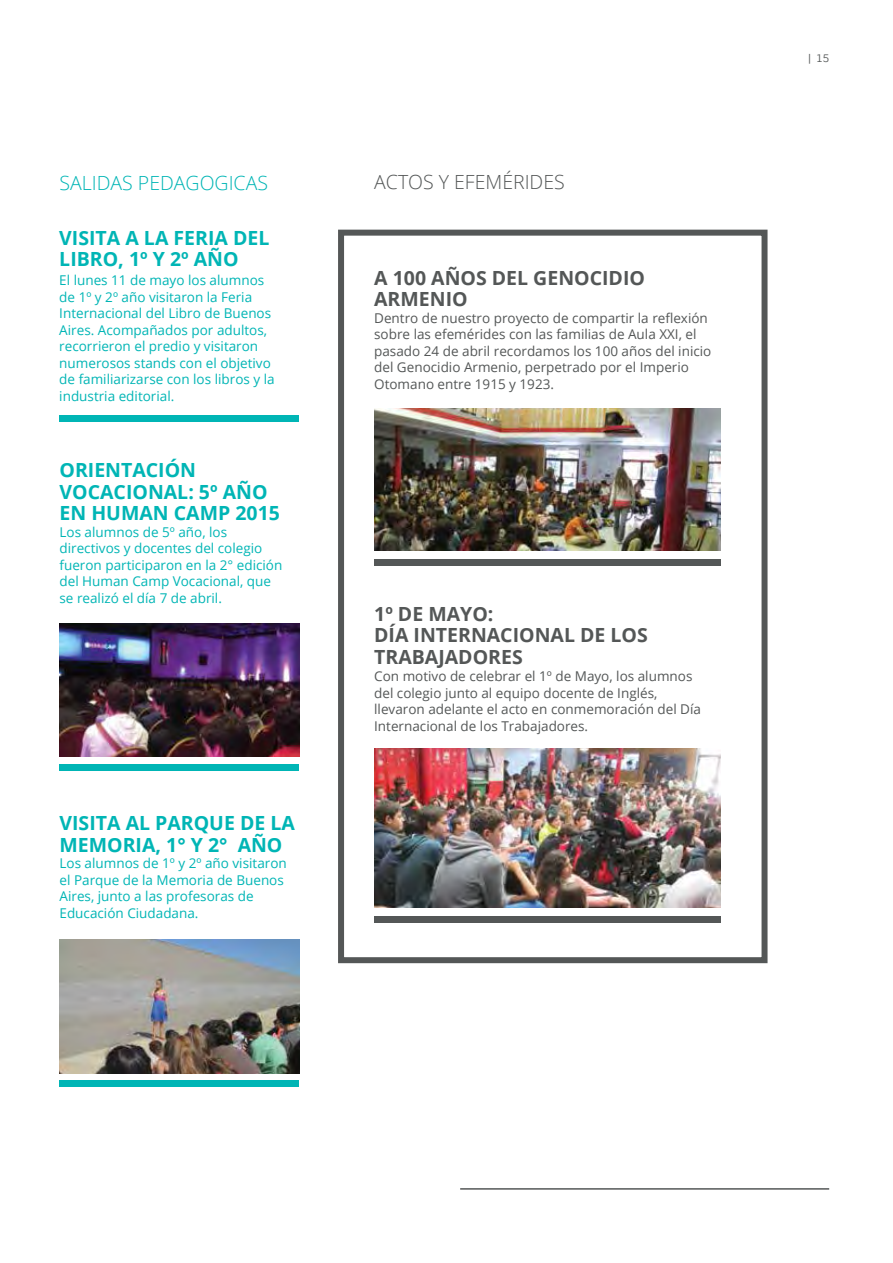
<style>
.page{position:relative;width:893px;height:1263px;background:#fff}
.page>*{position:absolute;margin:0;border:0;box-sizing:border-box;transform-origin:0 0}
.t1{font:700 19.5px "Open Sans";color:#00b5b5}
.t2{font:700 19.5px/21.5px "Open Sans";color:#545757}
.t3{font:300 19.5px "Open Sans";color:#00b5b5}
.t4{font:300 19.5px "Open Sans";color:#545757}
.t5{font:13.5px/16.5px "Open Sans";color:#00b5b5}
.t6{font:13.5px/16.5px "Open Sans";color:#545757}
.t7{font:10.5px "Scene Std";color:#545757}
</style>
<div class="page">
<hr style="left:460px;top:1188px;width:369px;height:2px;background:#545757">
<div style="left:338px;top:230px;width:429px;height:733px;border:6px solid #545757"></div>
<img style="left:374px;top:748px;width:347px;height:160px">
<img style="left:60px;top:940px;width:239px;height:133px">
<img style="left:60px;top:624px;width:239px;height:133px">
<div style="left:60px;top:415px;width:239px;height:6px;background:#00b5b5"></div>
<div style="left:60px;top:764px;width:239px;height:7px;background:#00b5b5"></div>
<div style="left:60px;top:1080px;width:239px;height:7px;background:#00b5b5"></div>
<div style="left:374px;top:559px;width:347px;height:7px;background:#545757"></div>
<div style="left:374px;top:916px;width:347px;height:7px;background:#545757"></div>
<img style="left:374px;top:408px;width:347px;height:143px">
<h1 class="t3" style="left:60px;top:170px;width:210px">SALIDAS PEDAGOGICAS</h1>
<h1 class="t4" style="left:374px;top:169px;width:25px">ACTOS</h1>
<h1 class="t4" style="left:439px;top:169px;width:86px">Y EFEMÉRIDES</h1>
<h1 class="t1" style="left:59px;top:224px;width:12px">VISITA</h1>
<h1 class="t1" style="left:125px;top:224px;width:71px">A LA FERIA</h1>
<h1 class="t1" style="left:233px;top:224px;width:13px">DEL</h1>
<h1 class="t1" style="left:59px;top:245px;width:151px">LI BRO, 1º Y 2º AÑO</h1>
<p class="t5" style="left:59px;top:272px;width:217px">El lunes 11 de mayo los alumnos de 1º y 2º año visitaron la Feria<br>Internacional del Libro de Buenos<br>Aires. Acompañados por adultos, recorrieron el predio y visitaron numerosos stands con el objetivo de familiarizarse con los libros y la industria editorial.</p>
<h1 class="t2" style="left:374px;top:267px;width:72px">A 100 AÑOS</h1>
<h1 class="t2" style="left:492px;top:267px;width:13px">DEL</h1>
<h1 class="t2" style="left:533px;top:267px;width:27px">GENOCIDIO</h1>
<h1 class="t2" style="left:374px;top:288px;width:28px">ARMENIO</h1>
<p class="t6" style="left:374px;top:309px;width:339px">Dentro de nuestro proyecto de compartir la reflexión sobre las efemérides con las familias de Aula XXI, el pasado 24 de abril recordamos los 100 años del inicio del Genocidio Armenio, perpetrado por el Imperio Otomano entre 1915 y 1923.</p>
<h1 class="t1" style="left:60px;top:456px;width:28px">ORIENTACI</h1>
<h1 class="t1" style="left:165px;top:456px;width:29px">ÓN</h1>
<h1 class="t1" style="left:60px;top:478px;width:14px">VOCACIONAL</h1>
<h1 class="t1" style="left:188px;top:478px;width:50px">: 5º AÑO</h1>
<h1 class="t1" style="left:60px;top:499px;width:78px">EN HUMAN</h1>
<h1 class="t1" style="left:174px;top:499px;width:28px">CAMP</h1>
<h1 class="t1" style="left:235px;top:499px;width:46px">2015</h1>
<p class="t5" style="left:60px;top:523px;width:224px">Los alumnos de 5º año, los directivos y docentes del colegio fueron participaron en la 2° edición del Human Camp Vocacional, que se realizó el día 7 de abril.</p>
<h1 class="t1" style="left:60px;top:809px;width:12px">VISITA</h1>
<h1 class="t1" style="left:126px;top:809px;width:158px">AL PARQUE DE LA</h1>
<h1 class="t1" style="left:60px;top:831px;width:33px">MEMORIA</h1>
<h1 class="t1" style="left:156px;top:831px;width:98px">, 1° Y 2° AÑO</h1>
<p class="t5" style="left:60px;top:855px;width:229px">Los alumnos de 1º y 2º año visitaron el Parque de la Memoria de Buenos<br>Aires, junto a las profesoras de<br>Educación Ciudadana.</p>
<h1 class="t2" style="left:374px;top:603px;width:121px">1º DE MAYO:<br>DÍA INTERNACIONAL</h1>
<h1 class="t2" style="left:580px;top:624px;width:44px">DE LOS</h1>
<h1 class="t2" style="left:374px;top:645px;width:64px">TRABAJADORES</h1>
<p class="t6" style="left:374px;top:668px;width:328px">Con motivo de celebrar el 1º de Mayo, los alumnos del colegio junto al equipo docente de Inglés, llevaron adelante el acto en conmemoración del Día Internacional de los Trabajadores.</p>
<p class="t7" style="left:808px;top:52px;width:23px">| 15</p>
</div>
